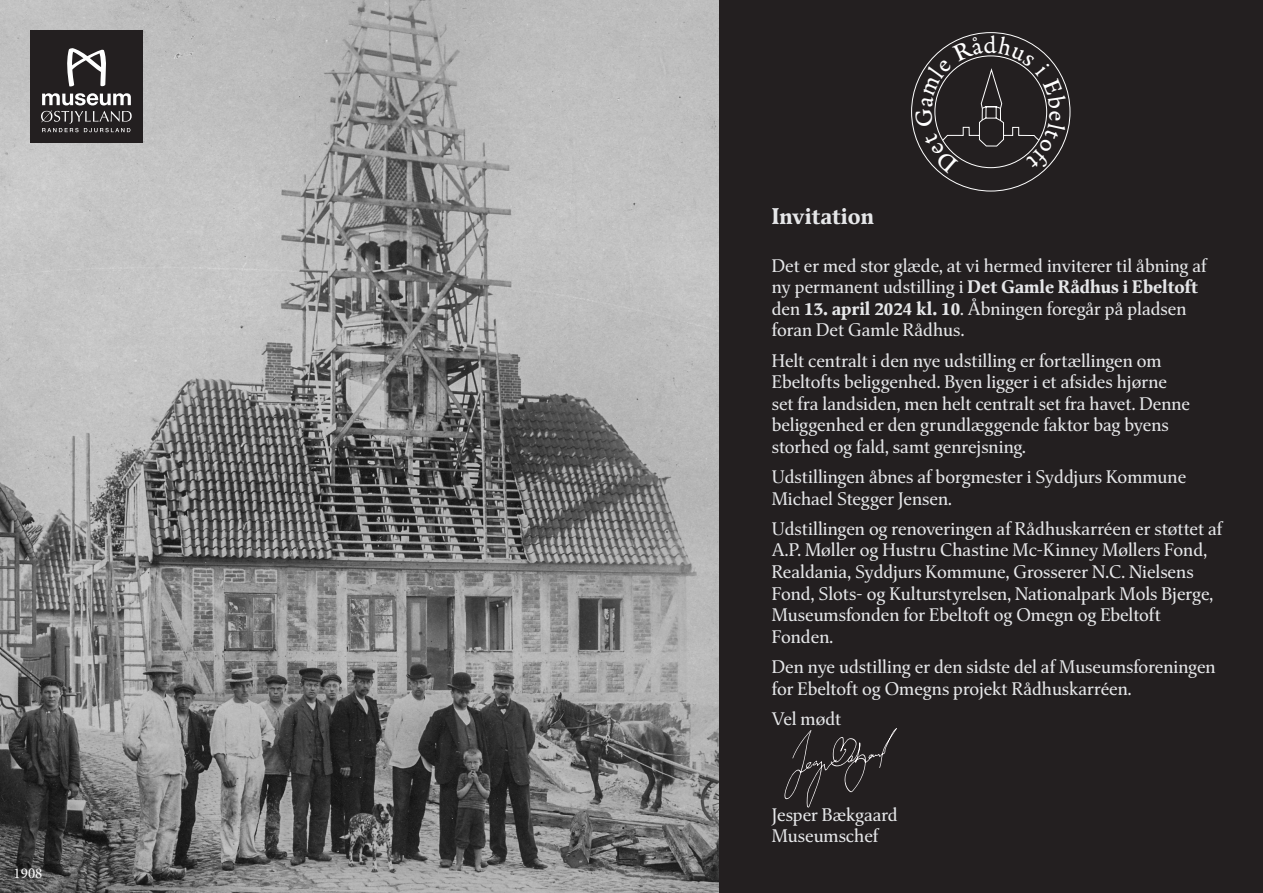
<style>
.page{position:relative;width:1263px;height:893px;background:#fff}
.page>*{position:absolute;margin:0;border:0;box-sizing:border-box;transform-origin:0 0}
.t1{font:25.5px "Legitima";color:#fff}
.t2{font:700 22.5px "Classica Pro";color:#e6e7e9}
.t3{font:18px/21.6px "Classica Pro";color:#e6e7e9}
.t4{font:15px "Minion Pro";color:#fff}
.s1{font-weight:700}
</style>
<div class="page">
<img style="left:0;top:0;width:720px;height:893px">
<div style="left:720px;top:0;width:543px;height:893px;background:#231f20"></div>
<div style="left:30px;top:30px;width:113px;height:113px;background:#231f20"></div>
<svg style="left:67px;top:48px;width:39px;height:39px"></svg>
<svg style="left:41px;top:93px;width:91px;height:39px"></svg>
<svg style="left:784px;top:728px;width:113px;height:80px"></svg>
<svg style="left:915px;top:36px;width:152px;height:138px"></svg>
<p class="t4" style="left:14px;top:863px;width:30px">1908</p>
<h1 class="t1" style="left:983px;top:29px;width:15px">d</h1>
<p class="t2" style="left:772px;top:200px;width:104px">Invitation</p>
<p class="t3" style="left:772px;top:254px;width:436px">Det er med stor glæde, at vi hermed inviterer til åbning af ny permanent udstilling i <span class="s1">Det Gamle Rådhus i Ebeltoft </span>den <span class="s1">13. april 2024 kl. 10</span>. Åbningen foregår på pladsen foran Det Gamle Rådhus.</p>
<p class="t3" style="left:772px;top:349px;width:420px">Helt centralt i den nye udstilling er fortællingen om Ebeltofts beliggenhed. Byen ligger i et afsides hjørne set fra landsiden, men helt centralt set fra havet. Denne beliggenhed er den grundlæggende faktor bag byens storhed og fald, samt genrejsning.</p>
<p class="t3" style="left:772px;top:466px;width:416px">Udstillingen åbnes af borgmester i Syddjurs Kommune<br>Michael Stegger Jensen.</p>
<p class="t3" style="left:772px;top:517px;width:452px">Udstillingen og renoveringen af Rådhuskarréen er støttet af A.P. Møller og Hustru Chastine Mc-Kinney Møllers Fond, Realdania, Syddjurs Kommune, Grosserer N.C. Nielsens Fond, Slots- og Kulturstyrelsen, Nationalpark Mols Bjerge, Museumsfonden for Ebeltoft og Omegn og Ebeltoft Fonden.</p>
<p class="t3" style="left:772px;top:655px;width:445px">Den nye udstilling er den sidste del af Museumsforeningen for Ebeltoft og Omegns projekt Rådhuskarréen.</p>
<p class="t3" style="left:772px;top:707px;width:71px">Vel mødt</p>
<p class="t3" style="left:772px;top:803px;width:127px">Jesper Bækgaard<br>Museumschef</p>
</div>
